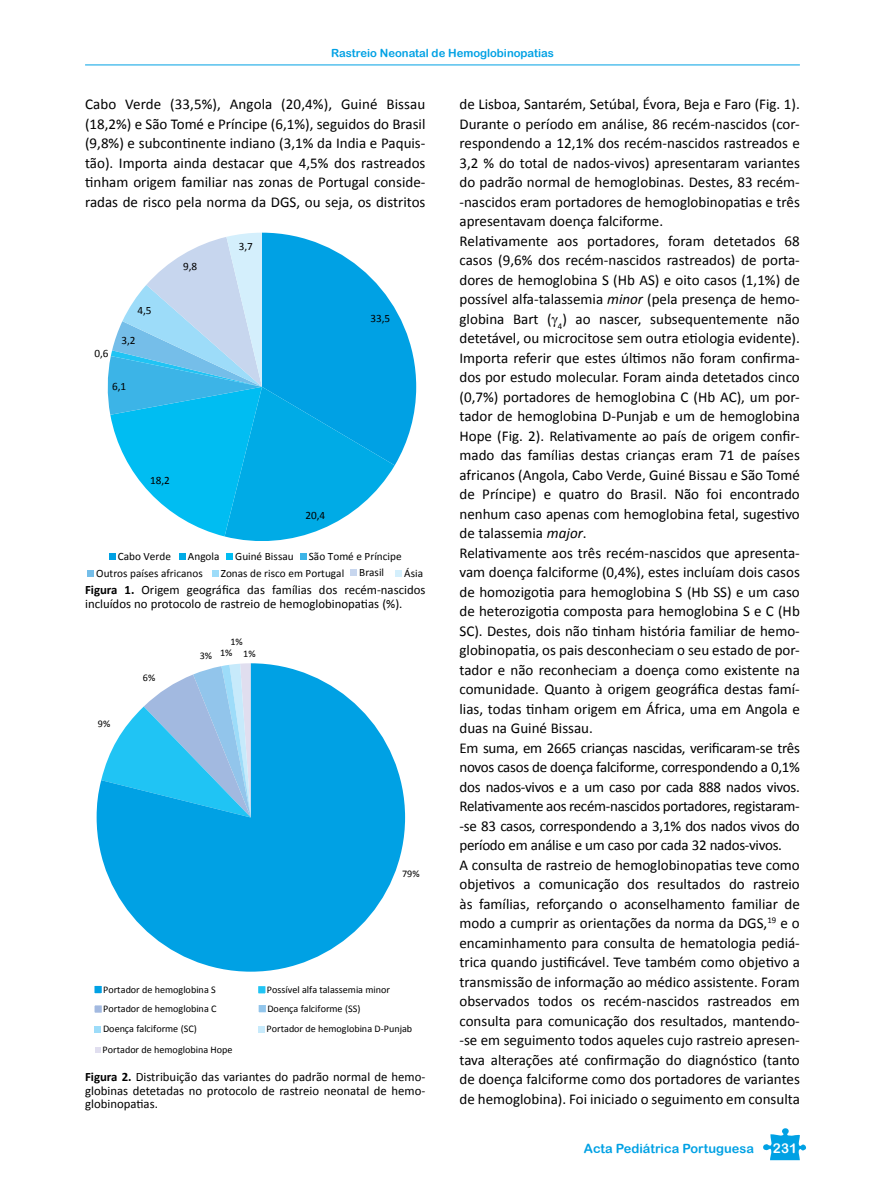
<style>
.page{position:relative;width:885px;height:1191px;background:#fff}
.page>*{position:absolute;margin:0;border:0;box-sizing:border-box;transform-origin:0 0}
.t1{font:15px/19.5px "Calibri";color:#000;text-align:justify}
.t2{font:13.5px "Arial Rounded MT Bold";color:#fff}
.t3{font:12.75px/13.5px "Calibri";color:#000}
.t4{font:12.75px "Arial Rounded MT Bold";color:#00a1e4}
.t5{font:11.25px "Calibri";color:#000}
.t6{font:11.25px "Arial Rounded MT Bold";color:#00a1e4}
.t7{font:10.2px "Calibri";color:#000}
.s1{font-style:italic}
.s2{font-weight:700}
</style>
<div class="page">
<hr style="left:85px;top:65px;width:714px;height:1px;background:#00a1e4">
<svg style="left:763px;top:1128px;width:43px;height:32px"></svg>
<svg style="left:107px;top:233px;width:309px;height:327px"></svg>
<div style="left:87px;top:570px;width:7px;height:7px;background:#75bee9"></div>
<svg style="left:212px;top:570px;width:6px;height:6px"></svg>
<svg style="left:350px;top:570px;width:6px;height:6px"></svg>
<div style="left:395px;top:570px;width:6px;height:7px;background:#d4effc"></div>
<svg style="left:97px;top:663px;width:308px;height:308px;fill:#00a1e4"></svg>
<div style="left:93px;top:984px;width:10px;height:10px;background:#00a1e4"></div>
<div style="left:92px;top:983px;width:12px;height:12px;border:2px solid #fff"></div>
<svg style="left:259px;top:986px;width:6px;height:6px"></svg>
<div style="left:256px;top:983px;width:12px;height:12px;border:2px solid #fff"></div>
<div style="left:93px;top:1004px;width:10px;height:9px;background:#a2b9e0"></div>
<div style="left:92px;top:1003px;width:12px;height:12px;border:2px solid #fff"></div>
<div style="left:257px;top:1003px;width:10px;height:10px;background:#92c5eb"></div>
<div style="left:256px;top:1002px;width:12px;height:12px;border:2px solid #fff"></div>
<svg style="left:95px;top:1047px;width:5px;height:6px"></svg>
<svg style="left:95px;top:1026px;width:6px;height:6px"></svg>
<div style="left:258px;top:1025px;width:7px;height:7px;background:#c7eafb"></div>
<p class="t6" style="left:331px;top:46px;width:224px">Rastreio Neonatal de Hemoglobinopatias</p>
<p class="t1" style="left:85px;top:94px;width:342px">Cabo Verde (33,5%), Angola (20,4%), Guiné Bissau (18,2%) e São Tomé e Príncipe (6,1%), seguidos do Brasil (9,8%) e subcontinente indiano (3,1% da India e Paquis&shy;tão). Importa ainda destacar que 4,5% dos rastreados tinham origem familiar nas zonas de Portugal conside&shy;radas de risco pela norma da DGS, ou seja, os distritos</p>
<p class="t1" style="left:459px;top:94px;width:342px;text-align:left">de Lisboa, Santarém, Setúbal, Évora, Beja e Faro (Fig. 1).<br>Durante o período em análise, 86 recém-nascidos (cor&shy;respondendo a 12,1% dos recém-nascidos rastreados e 3,2 % do total de nados-vivos) apresentaram variantes do padrão normal de hemoglobinas. Destes, 83 recém--nascidos eram portadores de hemoglobinopatias e três apresentavam doença falciforme.<br>Relativamente aos portadores, foram detetados 68 casos (9,6% dos recém-nascidos rastreados) de porta&shy;dores de hemoglobina S (Hb AS) e oito casos (1,1%) de possível alfa-talassemia <span class="s1">minor</span> (pela presença de hemo&shy;globina Bart ( <sub>4</sub>) ao nascer, subsequentemente não detetável, ou microcitose sem outra etiologia evidente).<br>Importa referir que estes últimos não foram confirma&shy;dos por estudo molecular. Foram ainda detetados cinco (0,7%) portadores de hemoglobina C (Hb AC), um por&shy;tador de hemoglobina D-Punjab e um de hemoglobina Hope (Fig. 2). Relativamente ao país de origem confir&shy;mado das famílias destas crianças eram 71 de países africanos (Angola, Cabo Verde, Guiné Bissau e São Tomé de Príncipe) e quatro do Brasil. Não foi encontrado nenhum caso apenas com hemoglobina fetal, sugestivo de talassemia <span class="s1">major</span>.<br>Relativamente aos três recém-nascidos que apresenta&shy;vam doença falciforme (0,4%), estes incluíam dois casos de homozigotia para hemoglobina S (Hb SS) e um caso de heterozigotia composta para hemoglobina S e C (Hb SC). Destes, dois não tinham história familiar de hemo&shy;globinopatia, os pais desconheciam o seu estado de por&shy;tador e não reconheciam a doença como existente na comunidade. Quanto à origem geográfica destas famí&shy;lias, todas tinham origem em África, uma em Angola e duas na Guiné Bissau.<br>Em suma, em 2665 crianças nascidas, verificaram-se três novos casos de doença falciforme, correspondendo a 0,1% dos nados-vivos e a um caso por cada 888 nados vivos.<br>Relativamente aos recém-nascidos portadores, registaram--se 83 casos, correspondendo a 3,1% dos nados vivos do período em análise e um caso por cada 32 nados-vivos.<br>A consulta de rastreio de hemoglobinopatias teve como objetivos a comunicação dos resultados do rastreio às famílias, reforçando o aconselhamento familiar de modo a cumprir as orientações da norma da DGS,<sup>19</sup> e o encaminhamento para consulta de hematologia pediá&shy;trica quando justificável. Teve também como objetivo a transmissão de informação ao médico assistente. Foram observados todos os recém-nascidos rastreados em consulta para comunicação dos resultados, mantendo--se em seguimento todos aqueles cujo rastreio apresen&shy;tava alterações até confirmação do diagnóstico (tanto de doença falciforme como dos portadores de variantes de hemoglobina). Foi iniciado o seguimento em consulta</p>
<p class="t5" style="left:239px;top:239px;width:16px">3,7</p>
<p class="t5" style="left:183px;top:259px;width:16px">9,8</p>
<p class="t5" style="left:137px;top:303px;width:16px">4,5</p>
<p class="t5" style="left:370px;top:311px;width:21px">33,5</p>
<p class="t5" style="left:121px;top:333px;width:16px">3,2</p>
<p class="t5" style="left:94px;top:346px;width:16px">0,6</p>
<p class="t5" style="left:112px;top:379px;width:16px">6,1</p>
<p class="t5" style="left:150px;top:473px;width:21px">18,2</p>
<p class="t5" style="left:305px;top:508px;width:21px">20,4</p>
<p class="t5" style="left:118px;top:549px;width:55px">Cabo Verde</p>
<p class="t5" style="left:188px;top:549px;width:33px">Angola</p>
<p class="t5" style="left:235px;top:549px;width:60px">Guiné Bissau</p>
<p class="t5" style="left:309px;top:549px;width:94px">São Tomé e Príncipe</p>
<p class="t5" style="left:96px;top:566px;width:108px">Outros países africanos</p>
<p class="t5" style="left:221px;top:565px;width:125px">Zonas de risco em Portugal</p>
<p class="t5" style="left:359px;top:565px;width:26px">Brasil</p>
<p class="t5" style="left:404px;top:566px;width:20px">Ásia</p>
<p class="t3" style="left:85px;top:582px;width:342px"><span class="s2">Figura 1.</span> Origem geográfica das famílias dos recém-nascidos incluídos no protocolo de rastreio de hemoglobinopatias (%).</p>
<p class="t7" style="left:230px;top:635px;width:14px">1%</p>
<p class="t7" style="left:200px;top:648px;width:34px">3% 1%</p>
<p class="t7" style="left:243px;top:647px;width:14px">1%</p>
<p class="t7" style="left:143px;top:671px;width:14px">6%</p>
<p class="t7" style="left:98px;top:717px;width:14px">9%</p>
<p class="t7" style="left:402px;top:867px;width:19px">79%</p>
<p class="t7" style="left:103px;top:982px;width:114px">Portador de hemoglobina S</p>
<p class="t7" style="left:267px;top:982px;width:125px">Possível alfa talassemia minor</p>
<p class="t7" style="left:103px;top:1002px;width:115px">Portador de hemoglobina C</p>
<p class="t7" style="left:267px;top:1001px;width:94px">Doença falciforme (SS)</p>
<p class="t7" style="left:103px;top:1043px;width:131px">Portador de hemoglobina Hope</p>
<p class="t7" style="left:103px;top:1022px;width:95px">Doença falciforme (SC)</p>
<p class="t7" style="left:266px;top:1022px;width:147px">Portador de hemoglobina D-Punjab</p>
<p class="t3" style="left:85px;top:1069px;width:342px;text-align:justify"><span class="s2">Figura 2.</span> Distribuição das variantes do padrão normal de hemo&shy;globinas detetadas no protocolo de rastreio neonatal de hemo&shy;globinopatias.</p>
<p class="t4" style="left:584px;top:1141px;width:171px">Acta Pediátrica Portuguesa</p>
<p class="t2" style="left:772px;top:1139px;width:26px">231</p>
</div>
